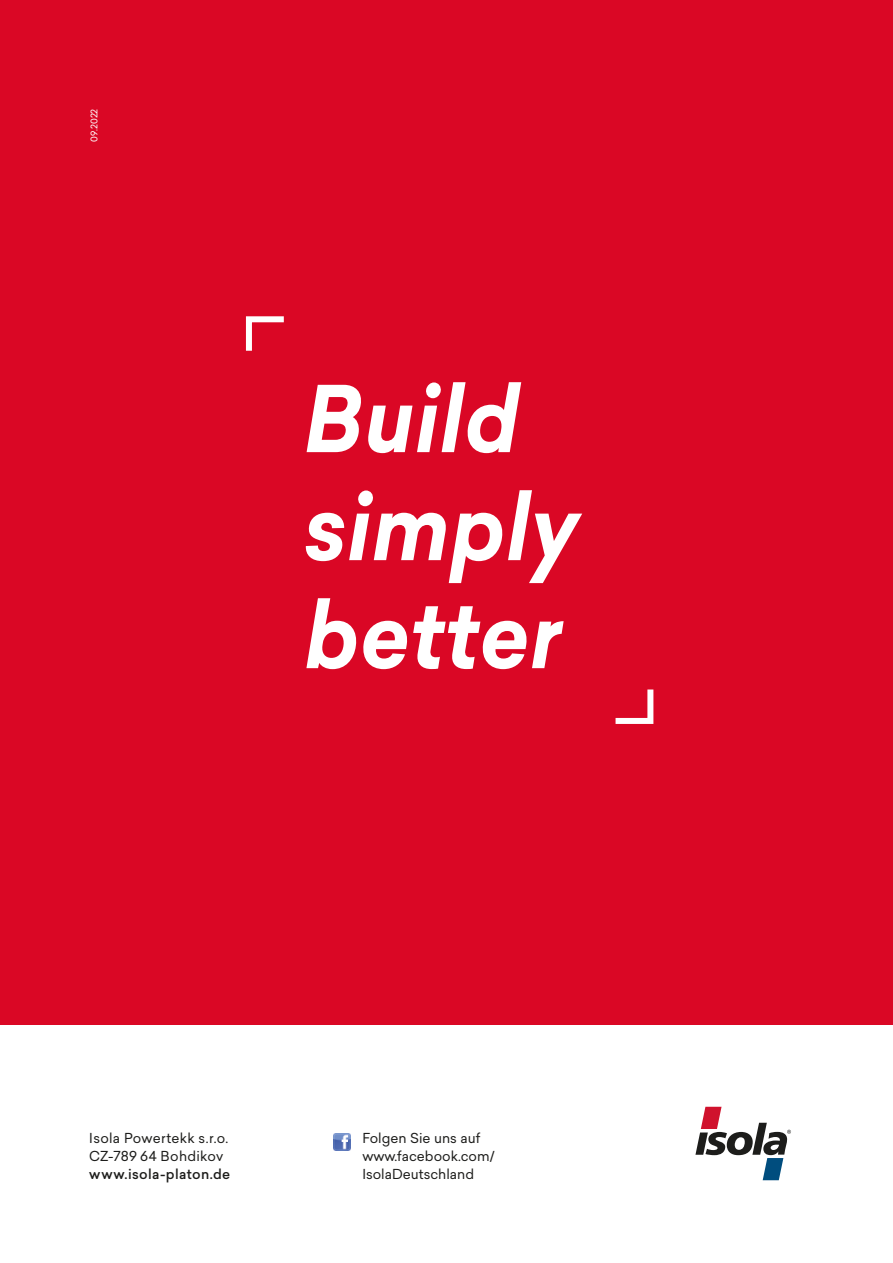
<style>
.page{position:relative;width:893px;height:1263px;background:#fff}
.page>*{position:absolute;margin:0;border:0;box-sizing:border-box;transform-origin:0 0}
.t1{font:italic 700 90px/108px "Sailec";color:#fff;scale:.94 1}
.t2{font:13.5px/18px "Sailec";color:#1d1d1b}
.t3{font:13.5px/18px "Sailec";letter-spacing:.02em;color:#1d1d1b}
.t4{font:500 13.5px "Sailec";letter-spacing:.025em;color:#1d1d1b}
.t5{font:9px "Sailec";color:#fff}
</style>
<div class="page">
<div style="left:0;top:0;width:893px;height:1024px;background:#da0725"></div>
<svg style="left:245px;top:316px;width:39px;height:35px"></svg>
<svg style="left:615px;top:689px;width:39px;height:35px"></svg>
<svg style="left:695px;top:1107px;width:96px;height:73px"></svg>
<img style="left:333px;top:1133px;width:17px;height:18px">
<p class="t5" style="left:88px;top:142px;width:35px;rotate:-90deg">09.2022</p>
<h1 class="t1" style="left:304px;top:367px;width:294px">Build simply better</h1>
<p class="t3" style="left:89px;top:1129px;width:140px">Isola Powertekk s.r.o.<br>CZ-789 64 Bohdikov</p>
<p class="t4" style="left:89px;top:1165px;width:142px">www.isola-platon.de</p>
<p class="t2" style="left:362px;top:1129px;width:134px">Folgen Sie uns auf www.facebook.com/<br>IsolaDeutschland</p>
</div>
